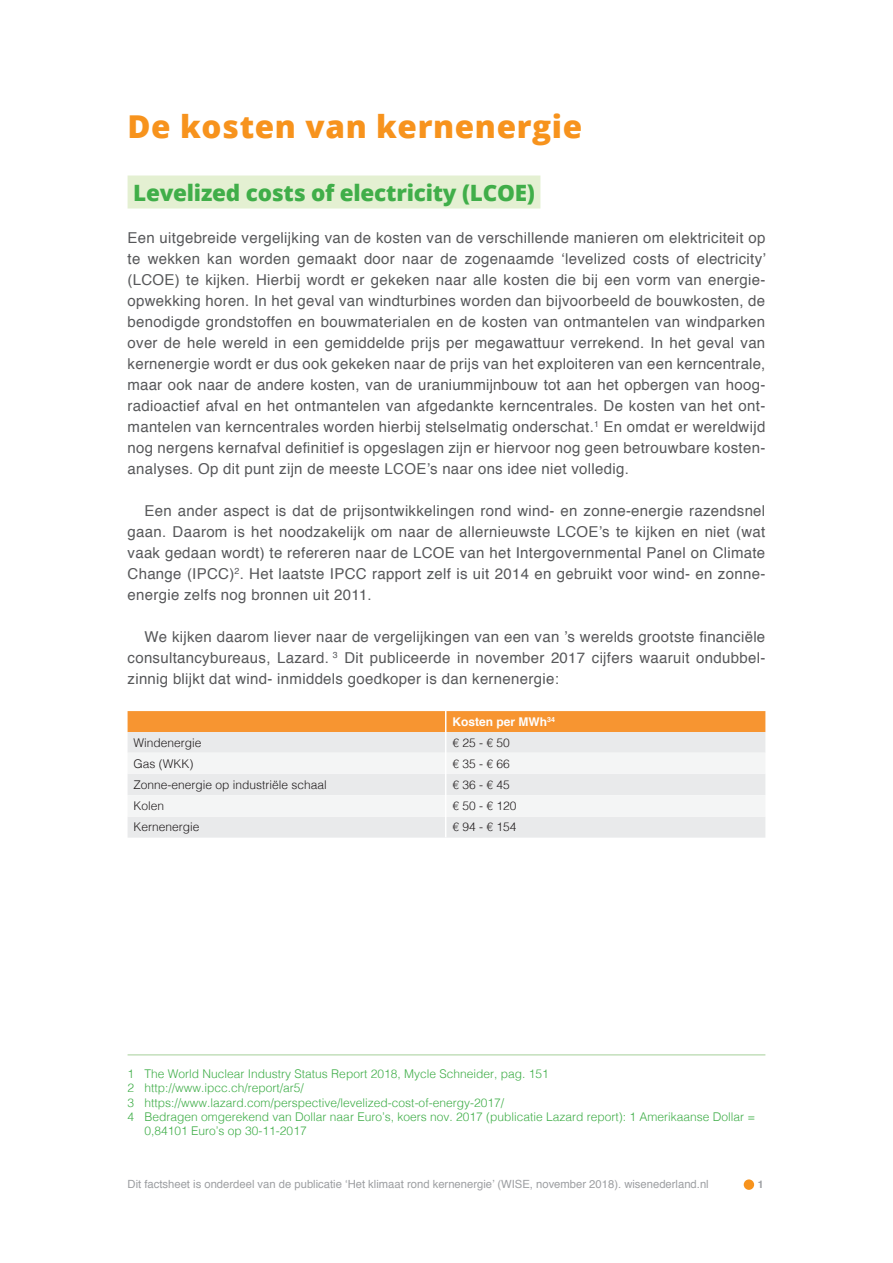
<style>
.page{position:relative;width:893px;height:1263px;background:#fff}
.page>*{position:absolute;margin:0;border:0;box-sizing:border-box;transform-origin:0 0}
.WISE_Hoofdstuk{font:800 31.5px "Open Sans";letter-spacing:.02em;color:#f7931d}
.WISE_Titels_geel{font:800 22.5px "Open Sans";letter-spacing:-.01em;color:#40ae49}
.WISE_Plattetekst_1{font:15px/21px "Helvetica";letter-spacing:.02em;color:#57585a;text-align:justify}
.WISE_Plattetekst_2{font:15px/21px "Helvetica";letter-spacing:.02em;color:#57585a;text-align:justify}
.WISE_footnote{font:300 12px/14.4px "Helvetica";color:#40ae49}
.WISE_tablestyle{font:300 12px "Helvetica";color:#231f20}
.WISE_tablestyle-2{font:700 12px "Helvetica";color:#fff}
.t1{font:11.25px "Helvetica";color:#9d9fa2}
.t2{font:700 10.5px "Helvetica";color:#9d9fa2}
</style>
<div class="page">
<div style="left:128px;top:176px;width:412px;height:33px;background:#e4f0d2"></div>
<div style="left:128px;top:711px;width:637px;height:21px;background:#f79531"></div>
<div style="left:128px;top:732px;width:637px;height:106px;background:#e9eaeb"></div>
<svg style="left:128px;top:753px;width:637px;height:64px"></svg>
<hr style="left:128px;top:1054px;width:637px;height:1px;background:#a5d09a">
<hr style="left:445px;top:711px;width:1px;height:126px;background:#fff">
<div style="left:744px;top:1179px;width:10px;height:11px;background:#f7931d;border-radius:50%"></div>
<p class="WISE_Hoofdstuk" style="left:128px;top:103px;width:456px">De kosten van kernenergie</p>
<p class="WISE_Titels_geel" style="left:133px;top:176px;width:403px">Levelized costs of electricity (LCOE)</p>
<p class="WISE_Plattetekst_1" style="left:128px;top:228px;width:640px">Een uitgebreide vergelijking van de kosten van de verschillende manieren om elektriciteit op te wekken kan worden gemaakt door naar de zogenaamde ‘levelized costs of electricity’ (LCOE) te kijken. Hierbij wordt er gekeken naar alle kosten die bij een vorm van energie&shy;opwekking horen. In het geval van windturbines worden dan bijvoorbeeld de bouwkosten, de benodigde grondstoffen en bouwmaterialen en de kosten van ontmantelen van windparken over de hele wereld in een gemiddelde prijs per megawattuur verrekend. In het geval van kernenergie wordt er dus ook gekeken naar de prijs van het exploiteren van een kerncentrale, maar ook naar de andere kosten, van de uraniummijnbouw tot aan het opbergen van hoog&shy;radioactief afval en het ontmantelen van afgedankte kerncentrales. De kosten van het ont&shy;mantelen van kerncentrales worden hierbij stelselmatig onderschat.<sup>1</sup> En omdat er wereldwijd nog nergens kernafval definitief is opgeslagen zijn er hiervoor nog geen betrouwbare kosten&shy;analyses. Op dit punt zijn de meeste LCOE’s naar ons idee niet volledig.</p>
<p class="WISE_Plattetekst_2" style="left:128px;top:501px;width:639px;text-indent:17px">Een ander aspect is dat de prijsontwikkelingen rond wind- en zonne-energie razendsnel gaan. Daarom is het noodzakelijk om naar de allernieuwste LCOE’s te kijken en niet (wat vaak gedaan wordt) te refereren naar de LCOE van het Intergovernmental Panel on Climate Change (IPCC)<sup>2</sup>. Het laatste IPCC rapport zelf is uit 2014 en gebruikt voor wind- en zonne&shy;energie zelfs nog bronnen uit 2011.</p>
<p class="WISE_Plattetekst_2" style="left:128px;top:627px;width:639px;text-indent:17px">We kijken daarom liever naar de vergelijkingen van een van ’s werelds grootste financiële consultancybureaus, Lazard. <sup>3</sup> Dit publiceerde in november 2017 cijfers waaruit ondubbel&shy;zinnig blijkt dat wind- inmiddels goedkoper is dan kernenergie: <sup>4</sup></p>
<p class="WISE_tablestyle-2" style="left:452px;top:712px;width:104px">Kosten per MWh<sup>34</sup></p>
<p class="WISE_tablestyle" style="left:134px;top:732px;width:70px">Windenergie</p>
<p class="WISE_tablestyle" style="left:452px;top:732px;width:59px">€ 25 - € 50</p>
<p class="WISE_tablestyle" style="left:134px;top:753px;width:62px">Gas (WKK)</p>
<p class="WISE_tablestyle" style="left:452px;top:753px;width:59px">€ 35 - € 66</p>
<p class="WISE_tablestyle" style="left:134px;top:774px;width:195px">Zonne-energie op industriële schaal</p>
<p class="WISE_tablestyle" style="left:452px;top:774px;width:59px">€ 36 - € 45</p>
<p class="WISE_tablestyle" style="left:134px;top:796px;width:32px">Kolen</p>
<p class="WISE_tablestyle" style="left:452px;top:796px;width:66px">€ 50 - € 120</p>
<p class="WISE_tablestyle" style="left:134px;top:817px;width:68px">Kernenergie</p>
<p class="WISE_tablestyle" style="left:452px;top:817px;width:66px">€ 94 - € 154</p>
<p class="WISE_footnote" style="left:128px;top:1065px;width:423px">1 The World Nuclear Industry Status Report 2018, Mycle Schneider, pag. 151</p>
<p class="WISE_footnote" style="left:128px;top:1080px;width:178px">2 http://www.ipcc.ch/report/ar5/</p>
<p class="WISE_footnote" style="left:128px;top:1094px;width:378px">3 https://www.lazard.com/perspective/levelized-cost-of-energy-2017/</p>
<p class="WISE_footnote" style="left:145px;top:1109px;width:612px;text-indent:-17px">4 Bedragen omgerekend van Dollar naar Euro’s, koers nov. 2017 (publicatie Lazard report): 1 Amerikaanse Dollar =<br>0,84101 Euro’s op 30-11-2017</p>
<p class="t1" style="left:128px;top:1176px;width:583px">Dit factsheet is onderdeel van de publicatie ‘Het klimaat rond kernenergie’ (WISE, november 2018). wisenederland.nl</p>
<p class="t2" style="left:758px;top:1176px;width:7px">1</p>
</div>
